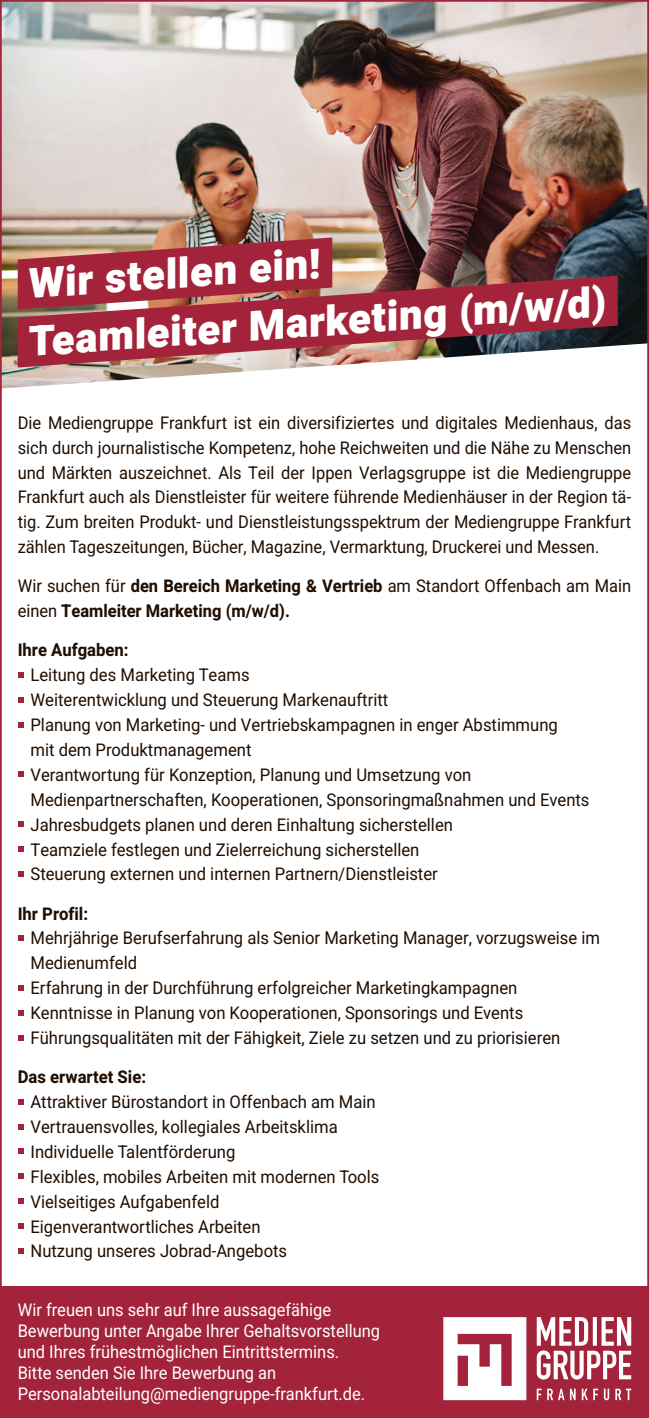
<style>
.page{position:relative;width:649px;height:1418px;background:#fff}
.page>*{position:absolute;margin:0;border:0;box-sizing:border-box;transform-origin:0 0}
.t1{font:900 41.5px "Heebo";color:#fff}
.t2{font:17.5px/25px "Heebo";color:#200e00;scale:.95 1}
.t3{font:17.5px/25px "Heebo";color:#200e00;text-align:justify;scale:.94 1}
.t4{font:17.5px/21px "Heebo";color:#fff;scale:.94 1}
.t5{font:700 17.5px/25px "Heebo";color:#200e00;scale:.94 1}
.t6{font:700 17.5px "Heebo";color:#200e00;scale:.95 1}
.s1{font-weight:400}
</style>
<div class="page">
<img style="left:3px;top:3px;width:642px;height:244px">
<svg style="left:18px;top:672px;width:5px;height:5px"></svg>
<svg style="left:18px;top:697px;width:5px;height:5px"></svg>
<svg style="left:18px;top:722px;width:5px;height:5px"></svg>
<svg style="left:18px;top:771px;width:5px;height:6px"></svg>
<svg style="left:18px;top:821px;width:5px;height:6px"></svg>
<svg style="left:18px;top:846px;width:5px;height:6px"></svg>
<svg style="left:18px;top:871px;width:5px;height:5px"></svg>
<svg style="left:18px;top:935px;width:5px;height:5px"></svg>
<svg style="left:18px;top:985px;width:5px;height:5px"></svg>
<svg style="left:18px;top:1010px;width:5px;height:5px"></svg>
<svg style="left:18px;top:1035px;width:5px;height:5px"></svg>
<svg style="left:18px;top:1099px;width:5px;height:5px"></svg>
<svg style="left:18px;top:1124px;width:5px;height:5px"></svg>
<svg style="left:18px;top:1148px;width:5px;height:6px"></svg>
<svg style="left:18px;top:1173px;width:5px;height:6px"></svg>
<svg style="left:18px;top:1198px;width:5px;height:5px"></svg>
<svg style="left:18px;top:1223px;width:5px;height:5px"></svg>
<svg style="left:18px;top:1248px;width:5px;height:5px"></svg>
<div style="left:0;top:1286px;width:648px;height:131px;background:#a3243a"></div>
<img style="left:0;top:247px;width:648px;height:149px">
<svg style="left:536px;top:1388px;width:95px;height:12px"></svg>
<svg style="left:536px;top:1317px;width:95px;height:62px"></svg>
<svg style="left:443px;top:1317px;width:83px;height:83px"></svg>
<img style="left:0;top:209px;width:382px;height:129px">
<h1 class="t1" style="left:26px;top:255px;width:294px;rotate:-4deg">Wir stellen ein!</h1>
<h1 class="t1" style="left:26px;top:313px;width:580px;rotate:-4deg">Teamleiter Marketing (m/w/d)</h1>
<p class="t3" style="left:18px;top:410px;width:654px">Die Mediengruppe Frankfurt ist ein diversifiziertes und digitales Medienhaus, das sich durch journalistische Kompetenz, hohe Reichweiten und die Nähe zu Menschen und Märkten auszeichnet. Als Teil der Ippen Verlagsgruppe ist die Mediengruppe Frankfurt auch als Dienstleister für weitere führende Medienhäuser in der Region tä&shy;tig. Zum breiten Produkt- und Dienstleistungsspektrum der Mediengruppe Frankfurt zählen Tageszeitungen, Bücher, Magazine, Vermarktung, Druckerei und Messen.</p>
<p class="t5" style="left:18px;top:573px;width:653px"><span class="s1">Wir suchen für</span> den Bereich Marketing &amp; Vertrieb <span class="s1">am Standort Offenbach am Main einen</span> Teamleiter Marketing (m/w/d).</p>
<p class="t6" style="left:18px;top:638px;width:118px">Ihre Aufgaben:</p>
<p class="t2" style="left:30px;top:662px;width:589px">Leitung des Marketing Teams<br>Weiterentwicklung und Steuerung Markenauftritt<br>Planung von Marketing- und Vertriebskampagnen in enger Abstimmung<br>mit dem Produktmanagement<br>Verantwortung für Konzeption, Planung und Umsetzung von Medienpartnerschaften, Kooperationen, Sponsoringmaßnahmen und Events Jahresbudgets planen und deren Einhaltung sicherstellen<br>Teamziele festlegen und Zielerreichung sicherstellen<br>Steuerung externen und internen Partnern/Dienstleister</p>
<p class="t6" style="left:18px;top:901px;width:76px">Ihr Profil:</p>
<p class="t2" style="left:30px;top:925px;width:601px">Mehrjährige Berufserfahrung als Senior Marketing Manager, vorzugsweise im Medienumfeld<br>Erfahrung in der Durchführung erfolgreicher Marketingkampagnen Kenntnisse in Planung von Kooperationen, Sponsorings und Events Führungsqualitäten mit der Fähigkeit, Ziele zu setzen und zu priorisieren</p>
<p class="t6" style="left:18px;top:1064px;width:137px">Das erwartet Sie:</p>
<p class="t2" style="left:30px;top:1089px;width:368px">Attraktiver Bürostandort in Offenbach am Main Vertrauensvolles, kollegiales Arbeitsklima Individuelle Talentförderung<br>Flexibles, mobiles Arbeiten mit modernen Tools Vielseitiges Aufgabenfeld Eigenverantwortliches Arbeiten<br>Nutzung unseres Jobrad-Angebots</p>
<p class="t4" style="left:18px;top:1299px;width:387px">Wir freuen uns sehr auf Ihre aussagefähige Bewerbung unter Angabe Ihrer Gehaltsvorstellung und Ihres frühestmöglichen Eintrittstermins.<br>Bitte senden Sie Ihre Bewerbung an Personalabteilung@mediengruppe-frankfurt.de.</p>
</div>
